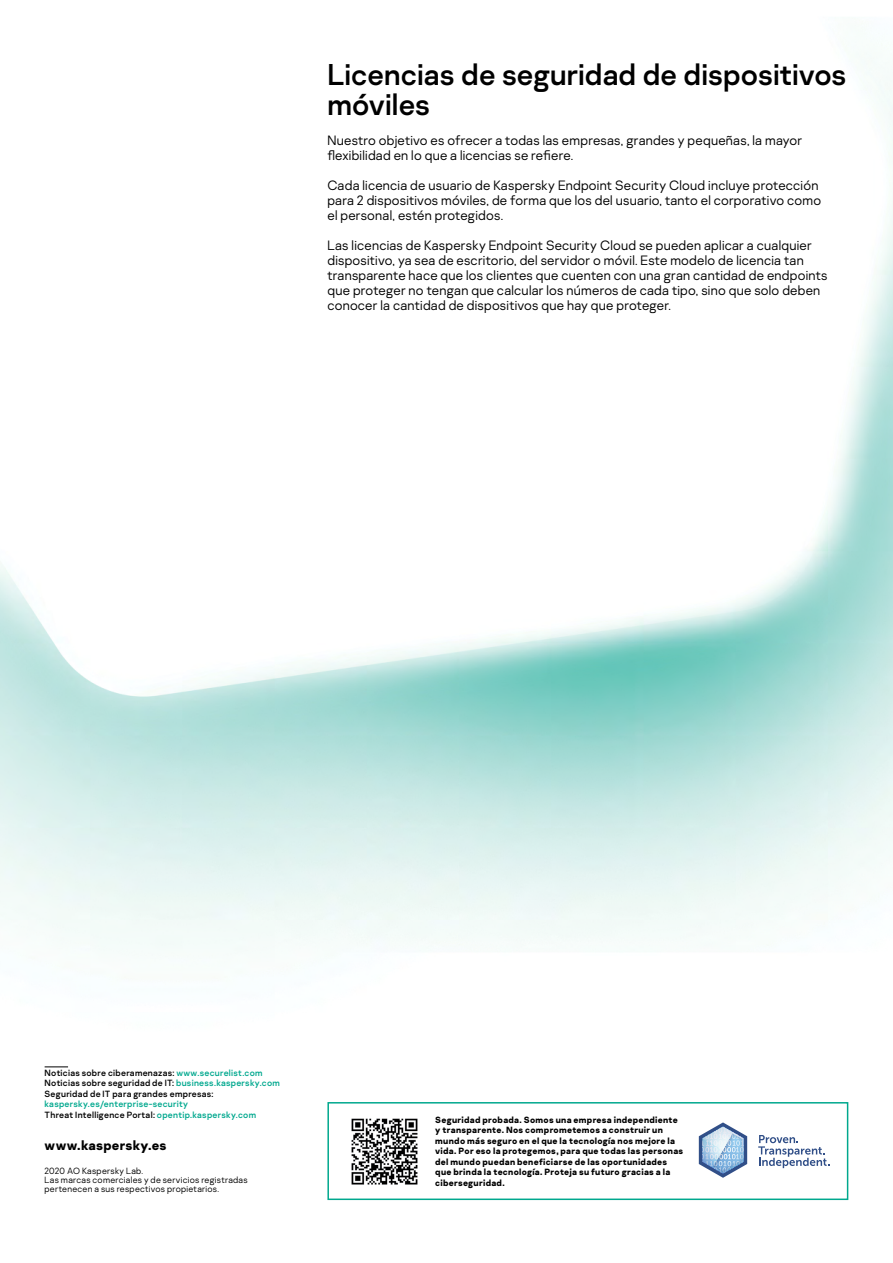
<style>
.page{position:relative;width:893px;height:1263px;background:#fff}
.page>*{position:absolute;margin:0;border:0;box-sizing:border-box;transform-origin:0 0}
.t1{font:30px/30px "Kaspersky Sans";color:#000}
.t2{font:300 13.5px/15px "Kaspersky Sans";letter-spacing:.02em;color:#000}
.t3{font:700 13.5px "Kaspersky Sans";letter-spacing:.015em;color:#000}
.t4{font:700 9px/10.5px "Kaspersky Sans";letter-spacing:.03em;color:#000}
.t5{font:9px/10.5px "Kaspersky Sans";letter-spacing:.03em;color:#000}
.t6{font:300 9px/9px "Kaspersky Sans";letter-spacing:.03em;color:#000}
.t7{font:9px/10.5px "Kaspersky Sans";letter-spacing:.03em;color:#00a88e}
.s1{color:#00a88e}
.s2{color:#000}
</style>
<div class="page">
<img style="left:0;top:61px;width:893px;height:1140px">
<svg style="left:45px;top:1066px;width:23px;height:1px"></svg>
<div style="left:327px;top:1102px;width:521px;height:98px;border:2px solid #00a88e"></div>
<img style="left:348px;top:1115px;width:72px;height:72px">
<svg style="left:699px;top:1122px;width:48px;height:56px"></svg>
<svg style="left:758px;top:1135px;width:71px;height:33px"></svg>
<h1 class="t1" style="left:327px;top:59px;width:521px">Licencias de seguridad de dispositivos móviles</h1>
<p class="t2" style="left:327px;top:133px;width:476px">Nuestro objetivo es ofrecer a todas las empresas, grandes y pequeñas, la mayor flexibilidad en lo que a licencias se refiere.</p>
<p class="t2" style="left:327px;top:178px;width:495px">Cada licencia de usuario de Kaspersky Endpoint Security Cloud incluye protección para 2 dispositivos móviles, de forma que los del usuario, tanto el corporativo como el personal, estén protegidos.</p>
<p class="t2" style="left:327px;top:238px;width:502px">Las licencias de Kaspersky Endpoint Security Cloud se pueden aplicar a cualquier dispositivo, ya sea de escritorio, del servidor o móvil. Este modelo de licencia tan transparente hace que los clientes que cuenten con una gran cantidad de endpoints que proteger no tengan que calcular los números de cada tipo, sino que solo deben conocer la cantidad de dispositivos que hay que proteger.</p>
<p class="t5" style="left:45px;top:1067px;width:237px">Noticias sobre ciberamenazas: <span class="s1">www.securelist.com<br></span>Noticias sobre seguridad de IT: <span class="s1">business.kaspersky.com<br></span>Seguridad de IT para grandes empresas:</p>
<p class="t7" style="left:45px;top:1099px;width:213px">kaspersky.es/enterprise-security<br><span class="s2">Threat Intelligence Portal:</span> opentip.kaspersky.com</p>
<p class="t3" style="left:45px;top:1137px;width:123px">www.kaspersky.es</p>
<p class="t6" style="left:45px;top:1166px;width:205px">2020 AO Kaspersky Lab.<br>Las marcas comerciales y de servicios registradas pertenecen a sus respectivos propietarios.</p>
<p class="t4" style="left:435px;top:1114px;width:249px">Seguridad probada. Somos una empresa independiente y transparente. Nos comprometemos a construir un mundo más seguro en el que la tecnología nos mejore la vida. Por eso la protegemos, para que todas las personas del mundo puedan beneficiarse de las oportunidades que brinda la tecnología. Proteja su futuro gracias a la ciberseguridad.</p>
</div>
